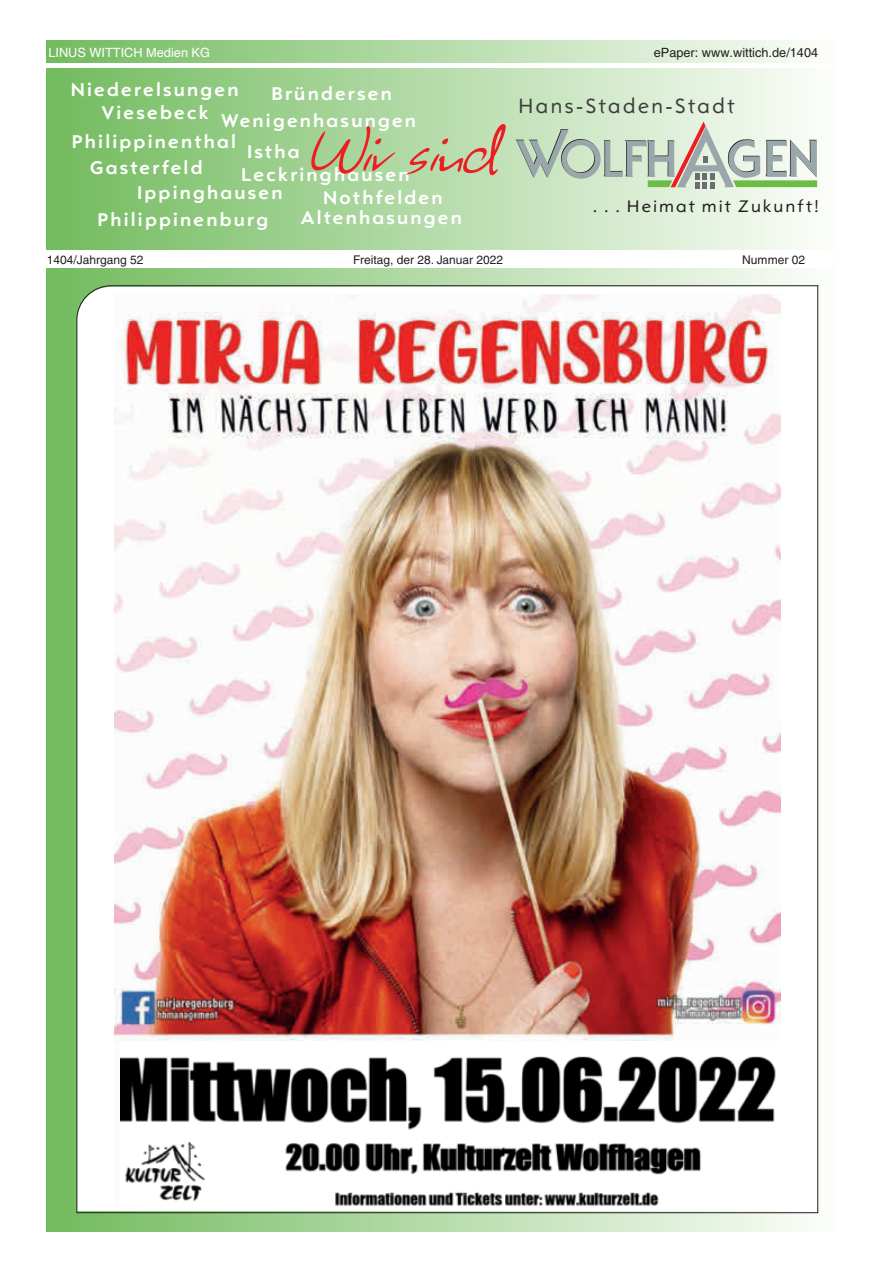
<style>
.page{position:relative;width:881px;height:1263px;background:#fff}
.page>*{position:absolute;margin:0;border:0;box-sizing:border-box;transform-origin:0 0}
.t1{font:21.6px "Opel Sans";letter-spacing:.125em;color:#3e3e3f;scale:.95 1}
.t2{font:700 19.35px "Opel Sans";letter-spacing:.115em;color:#fff}
.t3{font:17.4px "Opel Sans";color:#231f20}
.t4{font:12.75px "Helvetica LT";color:#231f20}
.t5{font:12.75px "Helvetica LT";color:#fff}
.t6{font:12px "Helvetica LT";color:#231f20}
</style>
<div class="page">
<div style="left:47px;top:40px;width:786px;height:1191px;background:linear-gradient(to right,#73bb5f,#fcfdfa)"></div>
<div style="left:47px;top:251px;width:786px;height:17px;background:#fff"></div>
<svg style="left:310px;top:126px;width:85px;height:48px;background:#b3b686"></svg>
<svg style="left:405px;top:124px;width:101px;height:51px;background:#c1bd97"></svg>
<svg style="left:515px;top:122px;width:302px;height:66px;background:#c4d3bf"></svg>
<hr style="left:47px;top:64px;width:786px;height:4px;background:#fff">
<img style="left:76px;top:285px;width:742px;height:928px">
<p class="t5" style="left:48px;top:45px;width:163px">LINUS WITTICH Medien KG</p>
<p class="t4" style="left:653px;top:45px;width:166px">ePaper: www.wittich.de/1404</p>
<p class="t2" style="left:71px;top:77px;width:169px">Niederelsungen</p>
<p class="t2" style="left:271px;top:82px;width:122px">Bründersen</p>
<p class="t2" style="left:101px;top:108px;width:316px">Viesebeck Wenigenhasungen</p>
<p class="t1" style="left:518px;top:93px;width:229px">Hans-Staden-Stadt</p>
<p class="t2" style="left:72px;top:129px;width:166px">Philippinenthal</p>
<p class="t2" style="left:247px;top:140px;width:54px">Istha</p>
<p class="t2" style="left:90px;top:156px;width:114px">Gasterfeld</p>
<p class="t2" style="left:241px;top:162px;width:170px">Leckringhausen</p>
<p class="t2" style="left:137px;top:181px;width:147px">Ippinghausen</p>
<p class="t2" style="left:323px;top:186px;width:121px">Nothfelden</p>
<p class="t2" style="left:97px;top:207px;width:172px">Philippinenburg</p>
<p class="t2" style="left:300px;top:205px;width:162px">Altenhasungen</p>
<p class="t3" style="left:592px;top:196px;width:228px">. . . Heimat mit Zukunft!</p>
<p class="t6" style="left:47px;top:253px;width:98px">1404/Jahrgang 52</p>
<p class="t6" style="left:353px;top:253px;width:151px">Freitag, der 28. Januar 2022</p>
<p class="t6" style="left:742px;top:253px;width:64px">Nummer 02</p>
</div>
